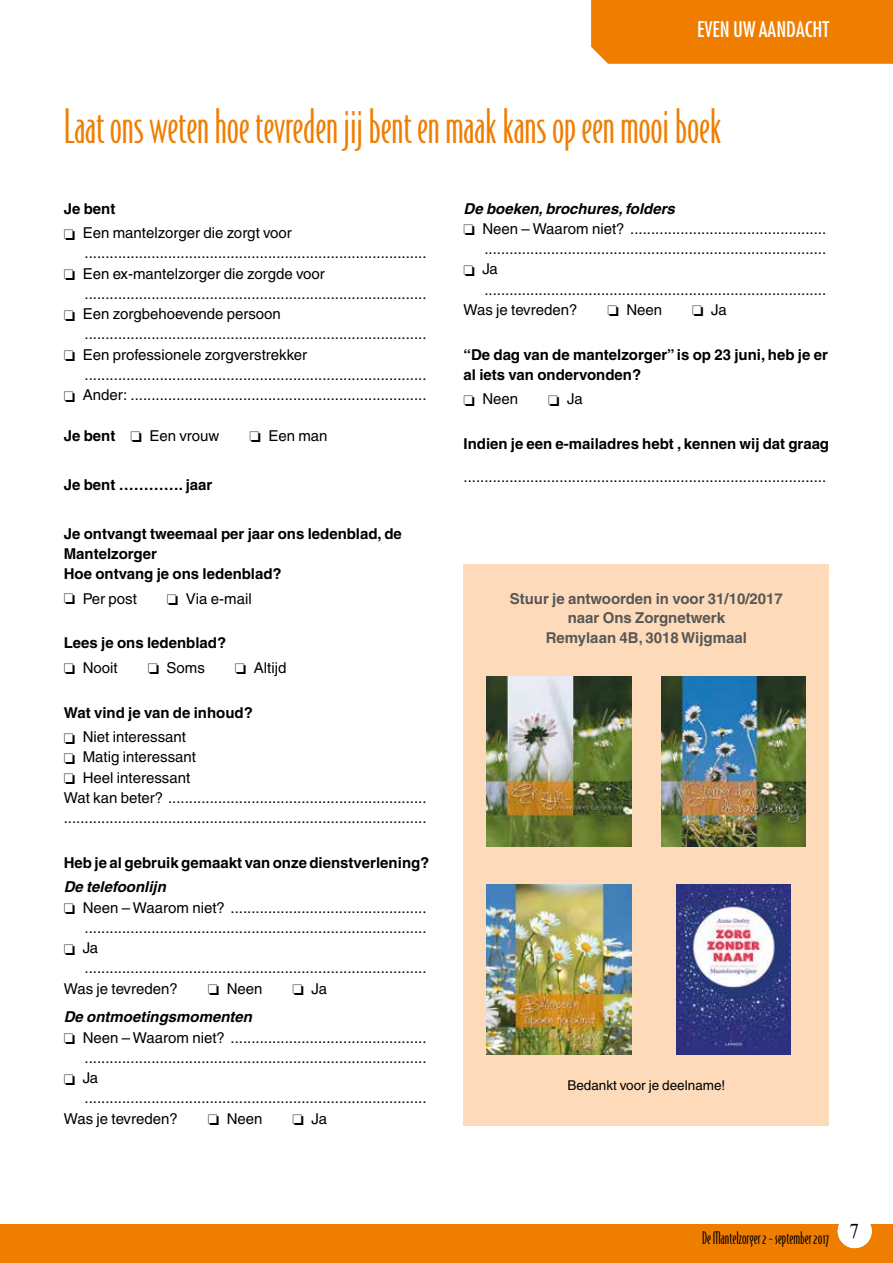
<style>
.page{position:relative;width:893px;height:1263px;background:#fff}
.page>*{position:absolute;margin:0;border:0;box-sizing:border-box;transform-origin:0 0}
.t1{font:300 45px "Bodega Sans";letter-spacing:-.005em;color:#ef7d00}
.t2{font:condensed 21px "Futura";color:#fff}
.t3{font:21px "Times New Roman";color:#000;scale:.9 1}
.t4{font:16.5px "Bodega Sans Light Oldstyle";color:#000}
.t5{font:15px/20.2px "Helvetica";color:#000}
.t6{font:700 15px/20.2px "Helvetica";color:#000}
.t7{font:700 15px/19.5px "Helvetica";color:#575756;text-align:center}
.t8{font:italic 700 15px "Helvetica";color:#000}
.t9{font:13.5px "Helvetica";color:#000}
.s1{font-weight:700}
.s2{font-weight:400}
</style>
<div class="page">
<div style="left:0;top:1225px;width:893px;height:38px;background:#ef7d00"></div>
<div style="left:591px;top:0;width:302px;height:64px;background:#ef7d00"></div>
<div style="left:463px;top:564px;width:366px;height:562px;background:#fddbba"></div>
<img style="left:487px;top:676px;width:144px;height:170px">
<img style="left:661px;top:676px;width:145px;height:170px">
<img style="left:487px;top:884px;width:144px;height:170px">
<img style="left:677px;top:884px;width:113px;height:170px">
<div style="left:838px;top:1214px;width:34px;height:34px;background:#fff;border-radius:50%"></div>
<h2 class="t2" style="left:697px;top:16px;width:133px">EVEN UW AANDACHT</h2>
<h1 class="t1" style="left:64px;top:100px;width:659px">Laat ons weten hoe tevreden jij bent en maak kans op een mooi boek</h1>
<p class="t5" style="left:64px;top:196px;width:230px;line-height:24.5px"><span class="s1">Je bent<br></span>❏ Een mantelzorger die zorgt voor</p>
<p class="t5" style="left:64px;top:243px;width:364px;text-indent:21px">.................................................................................. ❏ Een ex-mantelzorger die zorgde voor</p>
<p class="t5" style="left:64px;top:283px;width:364px;text-indent:21px">.................................................................................. ❏ Een zorgbehoevende persoon</p>
<p class="t5" style="left:64px;top:324px;width:364px;text-indent:21px">.................................................................................. ❏ Een professionele zorgverstrekker</p>
<p class="t5" style="left:64px;top:364px;width:364px;text-align:right">..................................................................................<br>❏ Ander: .......................................................................</p>
<p class="t5" style="left:64px;top:425px;width:157px"><span class="s1">Je bent</span> ❏ Een vrouw</p>
<p class="t5" style="left:249px;top:425px;width:80px">❏ Een man</p>
<p class="t6" style="left:64px;top:474px;width:150px">Je bent …………. jaar</p>
<p class="t6" style="left:64px;top:523px;width:340px">Je ontvangt tweemaal per jaar ons ledenblad, de<br>Mantelzorger<br>Hoe ontvang je ons ledenblad?</p>
<p class="t5" style="left:64px;top:588px;width:75px">❏ Per post</p>
<p class="t5" style="left:167px;top:588px;width:86px">❏ Via e-mail</p>
<p class="t6" style="left:64px;top:631px;width:164px;line-height:24.5px">Lees je ons ledenblad? ❏ <span class="s2">Nooit</span></p>
<p class="t5" style="left:148px;top:657px;width:59px">❏ Soms</p>
<p class="t5" style="left:235px;top:657px;width:53px">❏ Altijd</p>
<p class="t6" style="left:64px;top:700px;width:191px;line-height:24.5px">Wat vind je van de inhoud? ❏ <span class="s2">Niet interessant</span></p>
<p class="t5" style="left:64px;top:747px;width:364px">❏ Matig interessant<br>❏ Heel interessant<br>Wat kan beter? .............................................................. .......................................................................................</p>
<p class="t6" style="left:64px;top:852px;width:367px">Heb je al gebruik gemaakt van onze dienstverlening?</p>
<p class="t8" style="left:64px;top:878px;width:104px">De telefoonlijn</p>
<p class="t5" style="left:64px;top:897px;width:364px">❏ Neen – Waarom niet? ...............................................</p>
<p class="t5" style="left:85px;top:917px;width:343px">..................................................................................</p>
<p class="t5" style="left:64px;top:938px;width:36px">❏ Ja</p>
<p class="t5" style="left:85px;top:958px;width:343px">..................................................................................</p>
<p class="t5" style="left:64px;top:978px;width:115px">Was je tevreden?</p>
<p class="t5" style="left:208px;top:978px;width:56px">❏ Neen</p>
<p class="t5" style="left:293px;top:978px;width:36px">❏ Ja</p>
<p class="t8" style="left:64px;top:1008px;width:190px">De ontmoetingsmomenten</p>
<p class="t5" style="left:64px;top:1027px;width:364px">❏ Neen – Waarom niet? ...............................................</p>
<p class="t5" style="left:85px;top:1047px;width:343px">..................................................................................</p>
<p class="t5" style="left:64px;top:1068px;width:36px">❏ Ja</p>
<p class="t5" style="left:85px;top:1088px;width:343px">..................................................................................</p>
<p class="t5" style="left:64px;top:1108px;width:115px">Was je tevreden?</p>
<p class="t5" style="left:208px;top:1108px;width:56px">❏ Neen</p>
<p class="t5" style="left:293px;top:1108px;width:36px">❏ Ja</p>
<p class="t8" style="left:463px;top:199px;width:213px">De boeken, brochures, folders</p>
<p class="t5" style="left:463px;top:218px;width:364px">❏ Neen – Waarom niet? ...............................................</p>
<p class="t5" style="left:484px;top:239px;width:343px">..................................................................................</p>
<p class="t5" style="left:463px;top:259px;width:36px">❏ Ja</p>
<p class="t5" style="left:484px;top:279px;width:343px">..................................................................................</p>
<p class="t5" style="left:463px;top:299px;width:115px">Was je tevreden?</p>
<p class="t5" style="left:607px;top:299px;width:56px">❏ Neen</p>
<p class="t5" style="left:692px;top:299px;width:36px">❏ Ja</p>
<p class="t6" style="left:463px;top:344px;width:366px">“De dag van de mantelzorger” is op 23 juni, heb je er al iets van ondervonden?</p>
<p class="t5" style="left:463px;top:389px;width:56px">❏ Neen</p>
<p class="t5" style="left:548px;top:389px;width:36px">❏ Ja</p>
<p class="t6" style="left:463px;top:433px;width:367px">Indien je een e-mailadres hebt , kennen wij dat graag</p>
<p class="t5" style="left:463px;top:467px;width:364px">.......................................................................................</p>
<p class="t7" style="left:510px;top:589px;width:275px">Stuur je antwoorden in voor 31/10/2017 naar Ons Zorgnetwerk<br>Remylaan 4B, 3018 Wijgmaal</p>
<p class="t9" style="left:567px;top:1078px;width:159px">Bedankt voor je deelname!</p>
<p class="t4" style="left:702px;top:1228px;width:129px">De Mantelzorger 2 - september 2017</p>
<h2 class="t3" style="left:849px;top:1217px;width:12px">7</h2>
</div>
